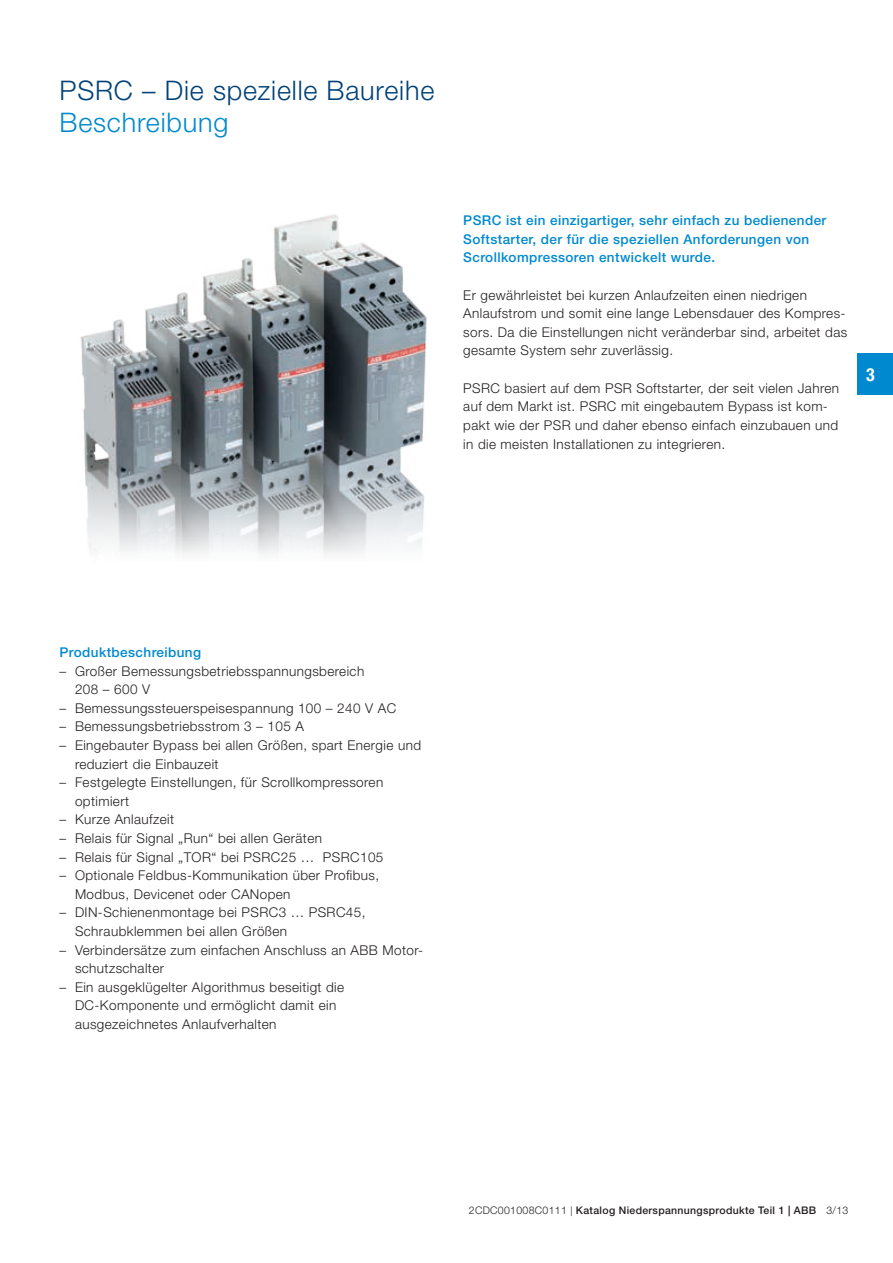
<style>
.page{position:relative;width:893px;height:1263px;background:#fff}
.page>*{position:absolute;margin:0;border:0;box-sizing:border-box;transform-origin:0 0}
.Headline_Level_1_-_i{font:300 27px "Helvetica Neue LT Std";letter-spacing:.03em;color:#004279}
.Headline_Level_2_-_i{font:300 27px "Helvetica Neue LT Std";letter-spacing:.03em;color:#0089cf}
.t1{font:700 condensed 18px "Helvetica Neue LT";color:#fff}
.Body_text{font:300 13.5px/18.6px "Helvetica Neue LT";letter-spacing:.03em;color:#231f20}
.Intro_text_before_bo{font:500 13.5px/18.6px "Helvetica Neue LT";letter-spacing:.03em;color:#0089cf}
.Title_for_body_text{font:500 13.5px "Helvetica Neue LT";letter-spacing:.03em;color:#0089cf}
.t2{font:500 10.5px "Helvetica Neue LT";letter-spacing:.03em;color:#231f20}
.s1{font-weight:300}
.s2{font-weight:300;font-size:9.75px}
</style>
<div class="page">
<div style="left:857px;top:354px;width:36px;height:41px;background:#0089cf"></div>
<img style="left:80px;top:214px;width:347px;height:340px">
<p class="Headline_Level_1_-_i" style="left:60px;top:74px;width:376px">PSRC – Die spezielle Baureihe</p>
<p class="Headline_Level_2_-_i" style="left:60px;top:105px;width:170px">Beschreibung</p>
<p class="Intro_text_before_bo" style="left:463px;top:211px;width:365px">PSRC ist ein einzigartiger, sehr einfach zu bedienender<br>Softstarter, der für die speziellen Anforderungen von<br>Scrollkompressoren entwickelt wurde.</p>
<p class="Body_text" style="left:463px;top:285px;width:385px">Er gewährleistet bei kurzen Anlaufzeiten einen niedrigen Anlaufstrom und somit eine lange Lebensdauer des Kompres&shy;sors. Da die Einstellungen nicht veränderbar sind, arbeitet das gesamte System sehr zuverlässig.</p>
<p class="Body_text" style="left:463px;top:378px;width:377px">PSRC basiert auf dem PSR Softstarter, der seit vielen Jahren auf dem Markt ist. PSRC mit eingebautem Bypass ist kom&shy;pakt wie der PSR und daher ebenso einfach einzubauen und in die meisten Installationen zu integrieren.</p>
<h2 class="t1" style="left:866px;top:364px;width:10px">3</h2>
<p class="Title_for_body_text" style="left:60px;top:644px;width:143px">Produktbeschreibung</p>
<p class="Body_text" style="left:75px;top:661px;width:291px;text-indent:-15px">– Großer Bemessungsbetriebsspannungsbereich<br>208 – 600 V</p>
<p class="Body_text" style="left:60px;top:698px;width:338px">– Bemessungssteuerspeisespannung 100 – 240 V AC</p>
<p class="Body_text" style="left:60px;top:717px;width:246px">– Bemessungsbetriebsstrom 3 – 105 A</p>
<p class="Body_text" style="left:75px;top:735px;width:348px;text-indent:-15px">– Eingebauter Bypass bei allen Größen, spart Energie und reduziert die Einbauzeit</p>
<p class="Body_text" style="left:75px;top:773px;width:310px;text-indent:-15px">– Festgelegte Einstellungen, für Scrollkompressoren optimiert</p>
<p class="Body_text" style="left:60px;top:810px;width:116px">– Kurze Anlaufzeit</p>
<p class="Body_text" style="left:60px;top:828px;width:264px">– Relais für Signal „Run“ bei allen Geräten</p>
<p class="Body_text" style="left:60px;top:847px;width:325px">– Relais für Signal „TOR“ bei PSRC25 … PSRC105</p>
<p class="Body_text" style="left:75px;top:866px;width:306px;text-indent:-15px">– Optionale Feldbus-Kommunikation über Profibus,<br>Modbus, Devicenet oder CANopen</p>
<p class="Body_text" style="left:75px;top:903px;width:292px;text-indent:-15px">– DIN-Schienenmontage bei PSRC3 … PSRC45,<br>Schraubklemmen bei allen Größen</p>
<p class="Body_text" style="left:75px;top:940px;width:350px;text-indent:-15px">– Verbindersätze zum einfachen Anschluss an ABB Motor&shy;schutzschalter</p>
<p class="Body_text" style="left:75px;top:977px;width:271px;text-indent:-15px">– Ein ausgeklügelter Algorithmus beseitigt die<br>DC-Komponente und ermöglicht damit ein ausgezeichnetes Anlaufverhalten</p>
<p class="t2" style="left:469px;top:1204px;width:381px"><span class="s1">2CDC001008C0111</span> <span class="s2">|</span> Katalog Niederspannungsprodukte Teil 1 | ABB <span class="s1">3/13</span></p>
</div>
